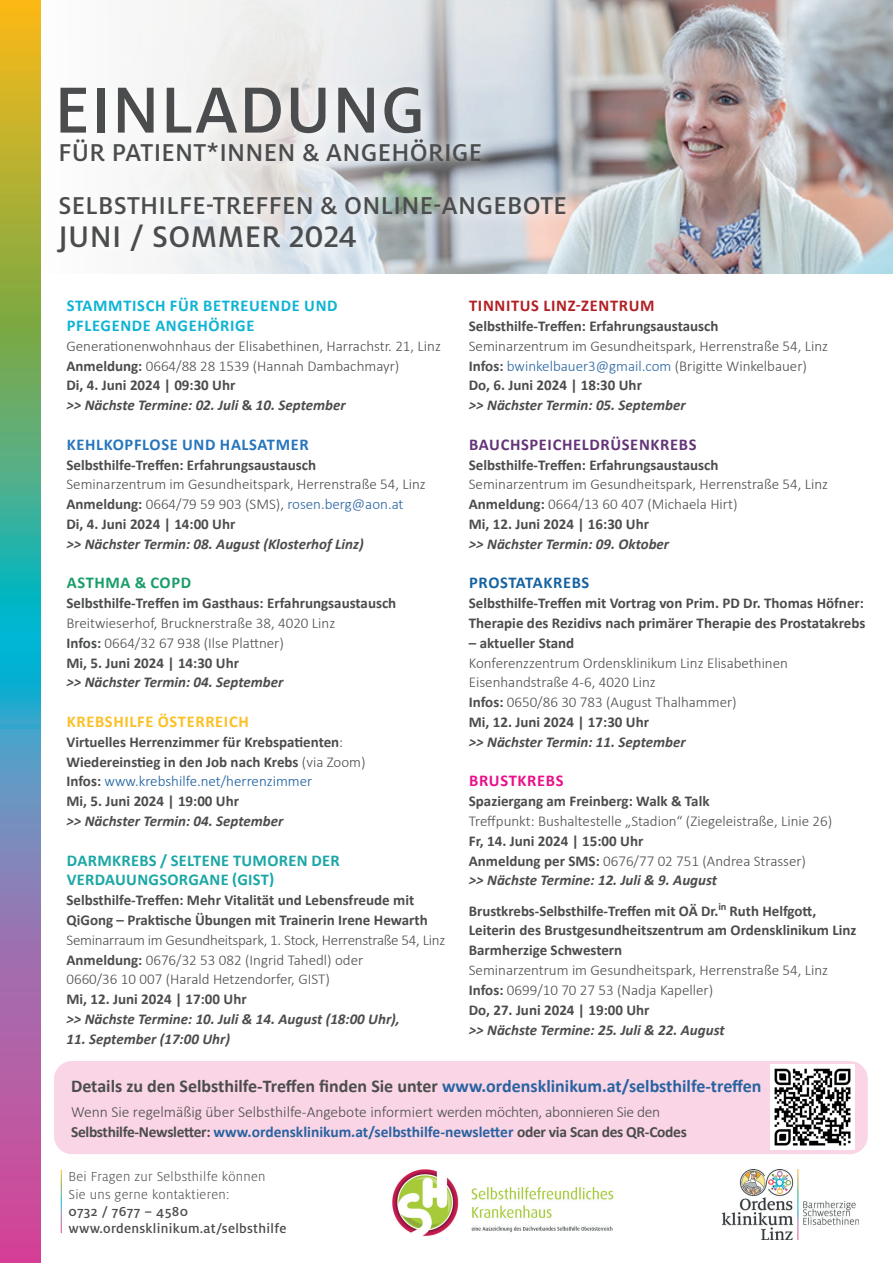
<style>
.page{position:relative;width:893px;height:1263px;background:#fff}
.page>*{position:absolute;margin:0;border:0;box-sizing:border-box;transform-origin:0 0}
.t1{font:500 72px "Milo OT";letter-spacing:.01em;color:#4b4c4d}
.t2{font:500 33px "Milo OT";letter-spacing:.01em;color:#4b4c4d}
.t3{font:500 27px/52.5px "Milo OT";letter-spacing:.01em;color:#4b4c4d}
.t4{font:700 18px "Calibri";color:#4b4c4d}
.t5{font:700 16.5px/19.8px "Calibri";letter-spacing:.02em;color:#1ba7a6}
.t6{font:700 16.5px/19.8px "Calibri";letter-spacing:.04em;color:#0fb3d4}
.t7{font:700 16.5px "Calibri";letter-spacing:.04em;color:#2775bb}
.t8{font:700 16.5px "Calibri";letter-spacing:.04em;color:#643478}
.t9{font:700 16.5px "Calibri";letter-spacing:.04em;color:#fbc026}
.t10{font:700 16.5px "Calibri";letter-spacing:.04em;color:#b22025}
.t11{font:700 16.5px "Calibri";letter-spacing:.04em;color:#1562a1}
.t12{font:700 16.5px "Calibri";letter-spacing:.04em;color:#199d69}
.t13{font:700 16.5px "Calibri";letter-spacing:.04em;color:#e91089}
.t14{font:300 15.45px/19.8px "Calibri";letter-spacing:-.005em;color:#4b4c4d}
.t15{font:300 15px/19.8px "Calibri";color:#4b4c4d}
.t16{font:700 15px/19.8px "Calibri";color:#4b4c4d}
.t17{font:italic 700 15px "Calibri";color:#4b4c4d}
.t18{font:300 14.4px/17.4px "Milo OT";letter-spacing:.02em;color:#4b4c4d}
.t19{font:500 14.4px/17.4px "Milo OT";letter-spacing:.02em;color:#4b4c4d}
.s1{font-weight:700}
.s2{font-weight:700;font-style:italic}
.s3{color:#2863a1}
.s4{font-weight:300}
.s5{font-weight:300;color:#175d9e}
.s6{font-style:italic}
.s7{font-weight:700;color:#2863a1}
</style>
<div class="page">
<img style="left:166px;top:1px;width:727px;height:273px">
<img style="left:723px;top:1169px;width:136px;height:71px">
<img style="left:392px;top:1169px;width:222px;height:68px">
<svg style="left:131px;top:76px;width:451px;height:192px"></svg>
<svg style="left:0;top:1px;width:41px;height:1262px;background:#859487"></svg>
<div style="left:54px;top:1061px;width:814px;height:93px;background:#fad5e5;border-radius:18px"></div>
<img style="left:770px;top:1064px;width:85px;height:85px">
<h1 class="t1" style="left:54px;top:70px;width:373px">EINLADUNG</h1>
<h3 class="t3" style="left:58px;top:127px;width:510px">FÜR PATIENT*INNEN &amp; ANGEHÖRIGE<br>SELBSTHILFE-TREFFEN &amp; ONLINE-ANGEBOTE</h3>
<h2 class="t2" style="left:58px;top:218px;width:300px">JUNI / SOMMER 2024</h2>
<p class="t6" style="left:67px;top:295px;width:272px">STAMMTISCH FÜR BETREUENDE UND<br>PFLEGENDE ANGEHÖRIGE</p>
<p class="t15" style="left:66px;top:336px;width:376px">Generationenwohnhaus der Elisabethinen, Harrachstr. 21, Linz <span class="s1">Anmeldung:</span> 0664/88 28 1539 (Hannah Dambachmayr)<br><span class="s1">Di, 4. Juni 2024 | 09:30 Uhr<br></span><span class="s2">&gt;&gt; Nächste Termine: 02. Juli</span> <span class="s1">&amp;</span> <span class="s2">10. September</span></p>
<p class="t7" style="left:67px;top:433px;width:243px">KEHLKOPFLOSE UND HALSATMER</p>
<p class="t16" style="left:66px;top:454px;width:251px">Selbsthilfe-Treffen: Erfahrungsaustausch</p>
<p class="t15" style="left:66px;top:474px;width:361px">Seminarzentrum im Gesundheitspark, Herrenstraße 54, Linz<br><span class="s1">Anmeldung:</span> 0664/79 59 903 (SMS), <span class="s3">rosen.berg@aon.at<br></span><span class="s1">Di, 4. Juni 2024 | 14:00 Uhr</span></p>
<p class="t17" style="left:66px;top:533px;width:299px">&gt;&gt; Nächster Termin: 08. August (Klosterhof Linz)</p>
<p class="t12" style="left:67px;top:571px;width:126px">ASTHMA &amp; COPD</p>
<p class="t16" style="left:66px;top:593px;width:331px">Selbsthilfe-Treffen im Gasthaus: Erfahrungsaustausch</p>
<p class="t15" style="left:66px;top:613px;width:270px">Breitwieserhof, Brucknerstraße 38, 4020 Linz<br><span class="s1">Infos:</span> 0664/32 67 938 (Ilse Plattner)<br><span class="s1">Mi, 5. Juni 2024 | 14:30 Uhr</span></p>
<p class="t17" style="left:66px;top:672px;width:219px">&gt;&gt; Nächster Termin: 04. September</p>
<p class="t9" style="left:67px;top:710px;width:183px">KREBSHILFE ÖSTERREICH</p>
<p class="t16" style="left:66px;top:732px;width:300px">Virtuelles Herrenzimmer für Krebspatienten<span class="s4">:<br></span>Wiedereinstieg in den Job nach Krebs <span class="s4">(via Zoom)<br></span>Infos: <span class="s5">www.krebshilfe.net/herrenzimmer<br></span>Mi, 5. Juni 2024 | 19:00 Uhr</p>
<p class="t17" style="left:66px;top:810px;width:219px">&gt;&gt; Nächster Termin: 04. September</p>
<p class="t5" style="left:67px;top:850px;width:274px">DARMKREBS / SELTENE TUMOREN DER<br>VERDAUUNGSORGANE (GIST)</p>
<p class="t16" style="left:66px;top:890px;width:363px">Selbsthilfe-Treffen: Mehr Vitalität und Lebensfreude mit<br>QiGong – Praktische Übungen mit Trainerin Irene Hewarth</p>
<p class="t15" style="left:66px;top:930px;width:380px">Seminarraum im Gesundheitspark, 1. Stock, Herrenstraße 54, Linz<br><span class="s1">Anmeldung:</span> 0676/32 53 082 (Ingrid Tahedl) oder<br>0660/36 10 007 (Harald Hetzendorfer, GIST)</p>
<p class="t16" style="left:66px;top:989px;width:182px">Mi, 12. Juni 2024 | 17:00 Uhr</p>
<p class="t17" style="left:66px;top:1008px;width:335px">&gt;&gt; Nächste Termine: 10. Juli &amp; 14. August (18:00 Uhr),</p>
<p class="t17" style="left:66px;top:1028px;width:165px">11. September (17:00 Uhr)</p>
<p class="t10" style="left:469px;top:294px;width:187px">TINNITUS LINZ-ZENTRUM</p>
<p class="t16" style="left:469px;top:316px;width:251px">Selbsthilfe-Treffen: Erfahrungsaustausch</p>
<p class="t15" style="left:469px;top:336px;width:361px">Seminarzentrum im Gesundheitspark, Herrenstraße 54, Linz<br><span class="s1">Infos:</span> <span class="s3">bwinkelbauer3@gmail.com</span> (Brigitte Winkelbauer)<br><span class="s1">Do, 6. Juni 2024 | 18:30 Uhr</span></p>
<p class="t17" style="left:469px;top:394px;width:219px">&gt;&gt; Nächster Termin: 05. September</p>
<p class="t8" style="left:469px;top:433px;width:229px">BAUCHSPEICHELDRÜSENKREBS</p>
<p class="t16" style="left:469px;top:454px;width:251px">Selbsthilfe-Treffen: Erfahrungsaustausch</p>
<p class="t15" style="left:469px;top:474px;width:361px">Seminarzentrum im Gesundheitspark, Herrenstraße 54, Linz<br><span class="s1">Anmeldung:</span> 0664/13 60 407 (Michaela Hirt)<br><span class="s1">Mi, 12. Juni 2024 | 16:30 Uhr</span></p>
<p class="t17" style="left:469px;top:533px;width:202px">&gt;&gt; Nächster Termin: 09. Oktober</p>
<p class="t11" style="left:469px;top:571px;width:122px">PROSTATAKREBS</p>
<p class="t16" style="left:469px;top:593px;width:398px">Selbsthilfe-Treffen mit Vortrag von Prim. PD Dr. Thomas Höfner:<br>Therapie des Rezidivs nach primärer Therapie des Prostatakrebs</p>
<p class="t16" style="left:469px;top:633px;width:107px">– aktueller Stand</p>
<p class="t15" style="left:469px;top:652px;width:321px">Konferenzzentrum Ordensklinikum Linz Elisabethinen Eisenhandstraße 4-6, 4020 Linz<br><span class="s1">Infos:</span> 0650/86 30 783 (August Thalhammer)<br><span class="s1">Mi, 12. Juni 2024 | 17:30 Uhr</span></p>
<p class="t17" style="left:469px;top:731px;width:219px">&gt;&gt; Nächster Termin: 11. September</p>
<p class="t13" style="left:469px;top:769px;width:96px">BRUSTKREBS</p>
<p class="t16" style="left:469px;top:791px;width:242px">Spaziergang am Freinberg: Walk &amp; Talk</p>
<p class="t15" style="left:469px;top:811px;width:365px">Treffpunkt: Bushaltestelle „Stadion“ (Ziegeleistraße, Linie 26)</p>
<p class="t16" style="left:469px;top:831px;width:339px">Fr, 14. Juni 2024 | 15:00 Uhr<br>Anmeldung per SMS: <span class="s4">0676/77 02 751 (Andrea Strasser) </span><span class="s6">&gt;&gt; Nächste Termine: 12. Juli &amp; 9. August</span></p>
<p class="t16" style="left:469px;top:901px;width:389px">Brustkrebs-Selbsthilfe-Treffen mit OÄ Dr.<sup>in</sup> Ruth Helfgott,<br>Leiterin des Brustgesundheitszentrum am Ordensklinikum Linz<br>Barmherzige Schwestern</p>
<p class="t15" style="left:469px;top:960px;width:361px">Seminarzentrum im Gesundheitspark, Herrenstraße 54, Linz<br><span class="s1">Infos:</span> 0699/10 70 27 53 (Nadja Kapeller)<br><span class="s1">Do, 27. Juni 2024 | 19:00 Uhr</span></p>
<p class="t17" style="left:469px;top:1019px;width:257px">&gt;&gt; Nächste Termine: 25. Juli &amp; 22. August</p>
<p class="t4" style="left:71px;top:1073px;width:692px">Details zu den Selbsthilfe-Treffen finden Sie unter <span class="s3">www.ordensklinikum.at/selbsthilfe-treffen</span></p>
<p class="t14" style="left:71px;top:1102px;width:617px">Wenn Sie regelmäßig über Selbsthilfe-Angebote informiert werden möchten, abonnieren Sie den<br><span class="s1">Selbsthilfe-Newsletter:</span> <span class="s7">www.ordensklinikum.at/selbsthilfe-newsletter</span> <span class="s1">oder via Scan des QR-Codes</span></p>
<p class="t18" style="left:68px;top:1168px;width:199px">Bei Fragen zur Selbsthilfe können<br>Sie uns gerne kontaktieren:</p>
<p class="t19" style="left:68px;top:1203px;width:220px">0732 / 7677 – 4580 www.ordensklinikum.at/selbsthilfe</p>
</div>
